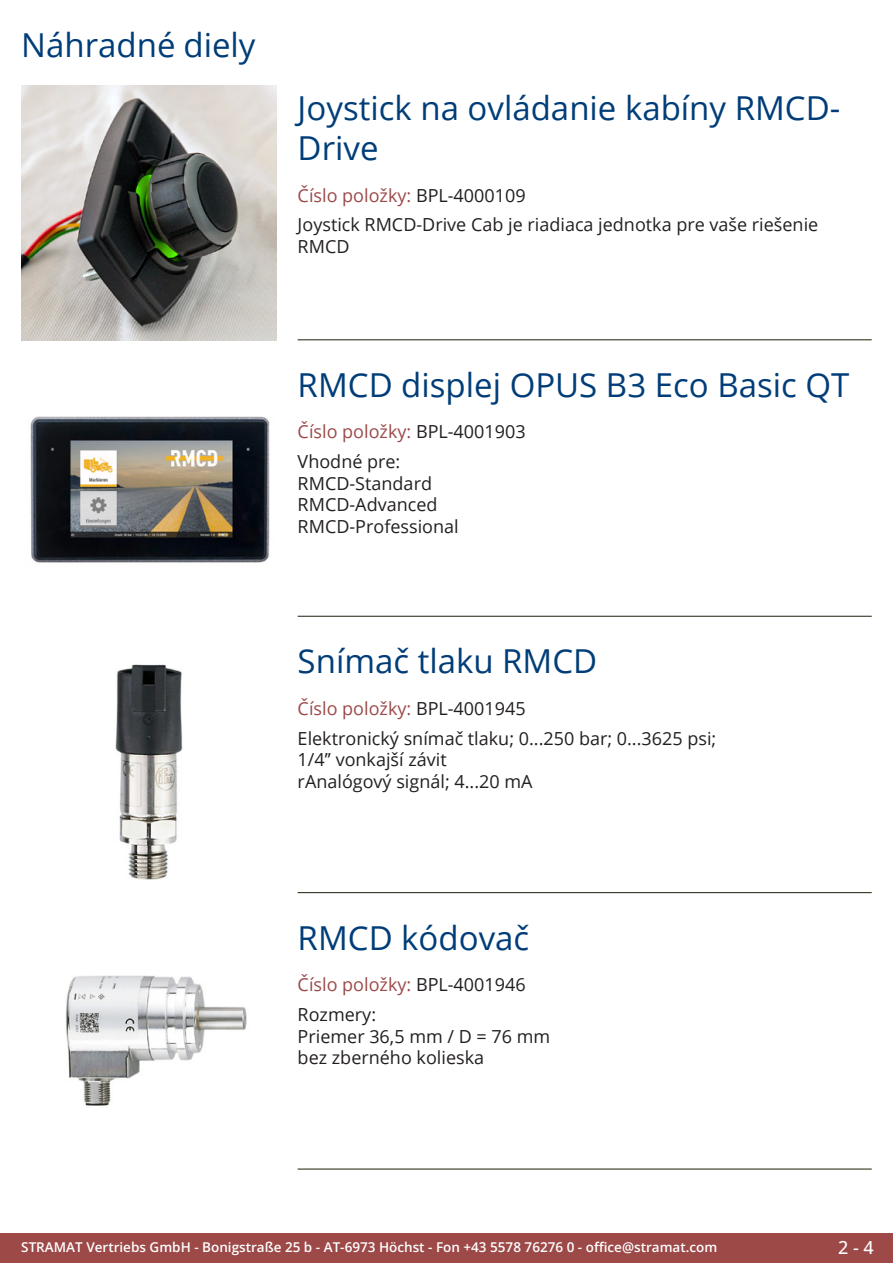
<style>
.page{position:relative;width:893px;height:1263px;background:#fff}
.page>*{position:absolute;margin:0;border:0;box-sizing:border-box;transform-origin:0 0}
.Produkttitel{font:33px/39.6px "Open Sans";color:#003d78}
.RastTitel{font:33px "Open Sans";color:#003d78}
.Beschreibung_Text{font:18px/21.6px "Open Sans";color:#231f20}
.TechDaten_Überschrif{font:18px "Open Sans";color:#9c4948}
.t1{font:500 18px "Open Sans";color:#fff}
.t2{font:600 13.5px "Open Sans";color:#fff}
.s1{color:#231f20}
</style>
<div class="page">
<div style="left:0;top:1233px;width:893px;height:30px;background:#9c4948"></div>
<hr style="left:298px;top:340px;width:574px;height:1px;background:#201d08">
<hr style="left:298px;top:616px;width:574px;height:1px;background:#201d08">
<hr style="left:298px;top:892px;width:574px;height:1px;background:#201d08">
<hr style="left:298px;top:1169px;width:574px;height:1px;background:#201d08">
<img style="left:21px;top:85px;width:255px;height:255px">
<img style="left:30px;top:416px;width:240px;height:147px">
<img style="left:115px;top:664px;width:68px;height:216px">
<img style="left:65px;top:975px;width:182px;height:131px">
<p class="RastTitel" style="left:21px;top:22px;width:236px">Náhradné diely</p>
<p class="Produkttitel" style="left:298px;top:88px;width:544px">Joystick na ovládanie kabíny RMCD-<br>Drive</p>
<p class="TechDaten_Überschrif" style="left:298px;top:183px;width:230px">Číslo položky: <span class="s1">BPL-4000109</span></p>
<p class="Beschreibung_Text" style="left:298px;top:214px;width:522px">Joystick RMCD-Drive Cab je riadiaca jednotka pre vaše riešenie<br>RMCD</p>
<p class="Produkttitel" style="left:298px;top:364px;width:553px">RMCD displej OPUS B3 Eco Basic QT</p>
<p class="TechDaten_Überschrif" style="left:298px;top:420px;width:230px">Číslo položky: <span class="s1">BPL-4001903</span></p>
<p class="Beschreibung_Text" style="left:298px;top:450px;width:163px">Vhodné pre:<br>RMCD-Standard<br>RMCD-Advanced<br>RMCD-Professional</p>
<p class="Produkttitel" style="left:298px;top:640px;width:301px">Snímač tlaku RMCD</p>
<p class="TechDaten_Überschrif" style="left:298px;top:696px;width:230px">Číslo položky: <span class="s1">BPL-4001945</span></p>
<p class="Beschreibung_Text" style="left:298px;top:727px;width:420px">Elektronický snímač tlaku; 0...250 bar; 0...3625 psi;<br>1/4’’ vonkajší závit<br>rAnalógový signál; 4...20 mA</p>
<p class="Produkttitel" style="left:298px;top:917px;width:233px">RMCD kódovač</p>
<p class="TechDaten_Überschrif" style="left:298px;top:972px;width:230px">Číslo položky: <span class="s1">BPL-4001946</span></p>
<p class="Beschreibung_Text" style="left:298px;top:1003px;width:254px">Rozmery:<br>Priemer 36,5 mm / D = 76 mm bez zberného kolieska</p>
<p class="t2" style="left:21px;top:1238px;width:698px">STRAMAT Vertriebs GmbH - Bonigstraße 25 b - AT-6973 Höchst - Fon +43 5578 76276 0 - office@stramat.com</p>
<p class="t1" style="left:838px;top:1234px;width:37px">2 - 4</p>
</div>
